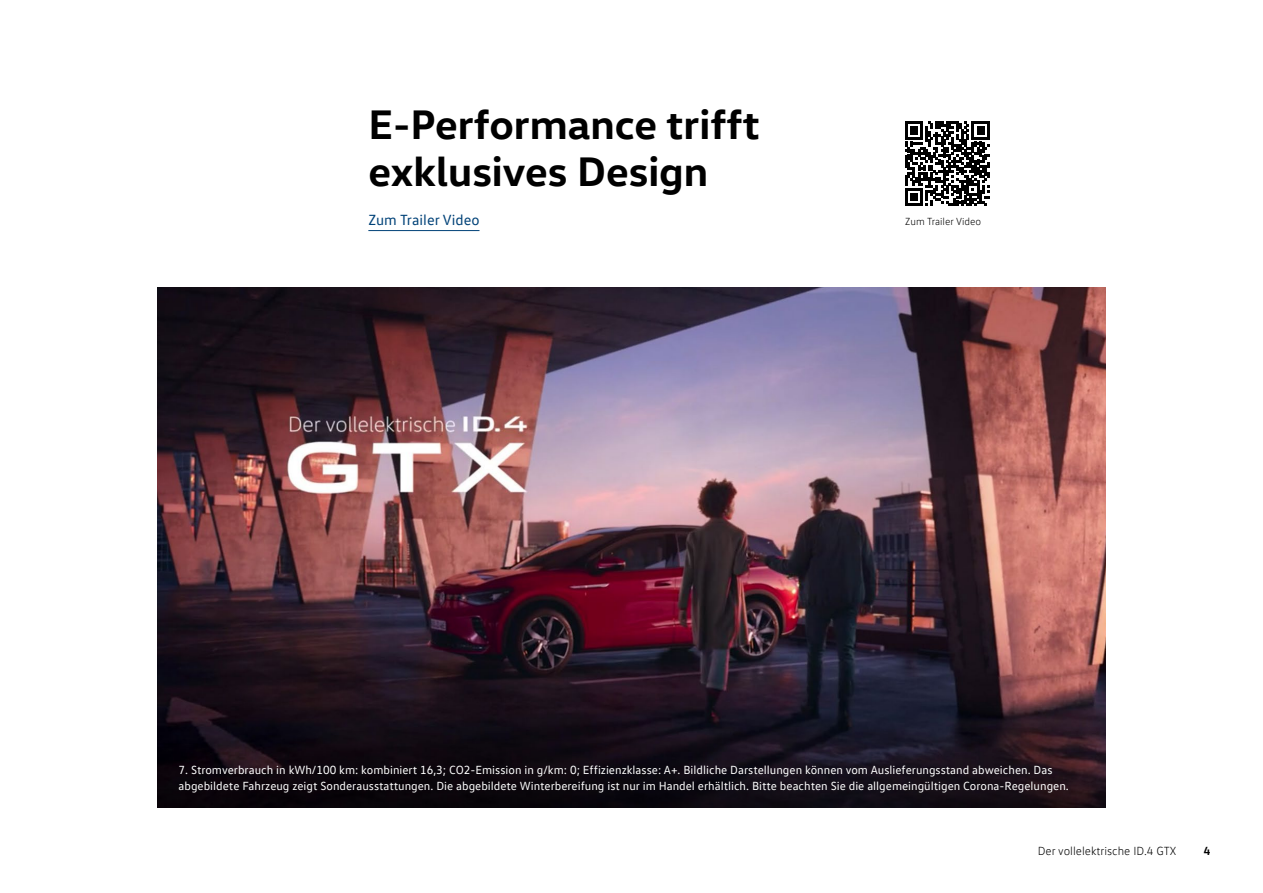
<style>
.page{position:relative;width:1263px;height:893px;background:#fff}
.page>*{position:absolute;margin:0;border:0;box-sizing:border-box;transform-origin:0 0}
.t1{font:700 42px/46.2px "VW Head";color:#000}
.t2{font:15px "VW Text";color:#004278}
.t3{font:12px/15.6px "VW Text";color:#fff}
.t4{font:300 12px "VW Text";color:#000}
.t5{font:700 12px "VW Text";color:#000}
.t6{font:300 10.5px "VW Text";color:#000}
</style>
<div class="page">
<img style="left:158px;top:288px;width:947px;height:520px">
<svg style="left:905px;top:121px;width:84px;height:85px"></svg>
<hr style="left:368px;top:230px;width:111px;height:1px;background:#004278">
<img style="left:158px;top:589px;width:947px;height:218px">
<h1 class="t1" style="left:368px;top:100px;width:393px">E-Performance trifft exklusives Design</h1>
<p class="t2" style="left:368px;top:210px;width:113px">Zum Trailer Video</p>
<p class="t6" style="left:905px;top:215px;width:77px">Zum Trailer Video</p>
<p class="t3" style="left:179px;top:762px;width:892px">7. Stromverbrauch in kWh/100 km: kombiniert 16,3; CO2-Emission in g/km: 0; Effizienzklasse: A+. Bildliche Darstellungen können vom Auslieferungsstand abweichen. Das abgebildete Fahrzeug zeigt Sonderausstattungen. Die abgebildete Winterbereifung ist nur im Handel erhältlich. Bitte beachten Sie die allgemeingültigen Corona-Regelungen.</p>
<p class="t4" style="left:1038px;top:843px;width:140px">Der vollelektrische ID.4 GTX</p>
<p class="t5" style="left:1204px;top:843px;width:8px">4</p>
</div>
